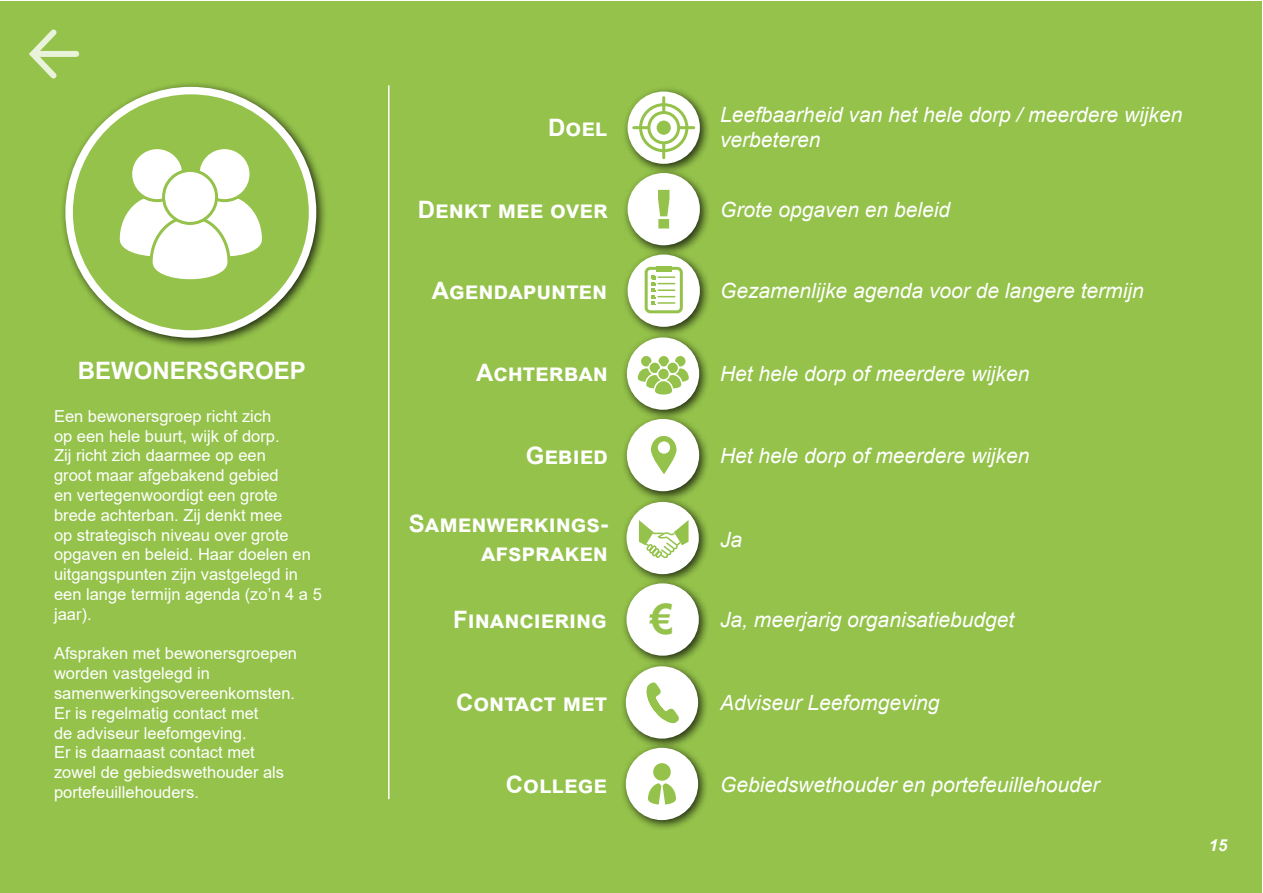
<style>
.page{position:relative;width:1263px;height:893px;background:#fff}
.page>*{position:absolute;margin:0;border:0;box-sizing:border-box;transform-origin:0 0}
.t1{font:900 54px "Arial";color:#94c24a}
.t2{font:700 42px "Arial";color:#94c24a}
.t3{font:700 24px/28.8px "Arial";color:#fff;text-align:right}
.t4{font:italic 21px/25.2px "Arial";color:#fff}
.t5{font:16.5px/19.8px "Arial";color:#fff}
.t6{font:italic 700 16.5px "Arial";color:#fff}
</style>
<div class="page">
<div style="left:1px;top:1px;width:1261px;height:891px;background:#94c24a"></div>
<hr style="left:388px;top:86px;width:1px;height:713px;background:#fff">
<div style="left:60px;top:82px;width:267px;height:267px;background:#000;opacity:.75"></div>
<div style="left:69px;top:91px;width:244px;height:243px;background:#94c24a;border-radius:50%"></div>
<div style="left:65px;top:87px;width:251px;height:251px;border:8px solid #fff;border-radius:50%"></div>
<div style="left:131px;top:148px;width:53px;height:53px;background:#fff;border-radius:50%"></div>
<div style="left:129px;top:146px;width:56px;height:56px;border:3px solid #94c24a;border-radius:50%"></div>
<div style="left:198px;top:148px;width:53px;height:53px;background:#fff;border-radius:50%"></div>
<div style="left:196px;top:146px;width:56px;height:56px;border:3px solid #94c24a;border-radius:50%"></div>
<svg style="left:119px;top:191px;width:143px;height:89px"></svg>
<div style="left:164px;top:170px;width:53px;height:53px;background:#fff;border-radius:50%"></div>
<div style="left:162px;top:169px;width:56px;height:56px;border:3px solid #94c24a;border-radius:50%"></div>
<div style="left:623px;top:87px;width:88px;height:88px;background:#000;opacity:.75"></div>
<svg style="left:628px;top:92px;width:72px;height:72px;background:#f3f8ed"></svg>
<div style="left:623px;top:168px;width:88px;height:89px;background:#000;opacity:.75"></div>
<div style="left:628px;top:173px;width:72px;height:72px;background:#fff;border-radius:50%"></div>
<div style="left:623px;top:250px;width:88px;height:88px;background:#000;opacity:.75"></div>
<div style="left:628px;top:255px;width:72px;height:72px;background:#fff;border-radius:50%"></div>
<div style="left:622px;top:332px;width:88px;height:89px;background:#000;opacity:.75"></div>
<div style="left:627px;top:337px;width:72px;height:73px;background:#fff;border-radius:50%"></div>
<div style="left:622px;top:414px;width:88px;height:88px;background:#000;opacity:.75"></div>
<div style="left:627px;top:419px;width:72px;height:72px;background:#fff;border-radius:50%"></div>
<div style="left:622px;top:497px;width:88px;height:88px;background:#000;opacity:.75"></div>
<div style="left:626px;top:502px;width:73px;height:72px;background:#fff;border-radius:50%"></div>
<div style="left:622px;top:578px;width:88px;height:89px;background:#000;opacity:.75"></div>
<div style="left:626px;top:583px;width:73px;height:73px;background:#fff;border-radius:50%"></div>
<div style="left:621px;top:661px;width:88px;height:89px;background:#000;opacity:.75"></div>
<div style="left:626px;top:666px;width:72px;height:73px;background:#fff;border-radius:50%"></div>
<div style="left:621px;top:743px;width:88px;height:88px;background:#000;opacity:.75"></div>
<div style="left:626px;top:748px;width:72px;height:72px;background:#fff;border-radius:50%"></div>
<div style="left:639px;top:103px;width:49px;height:49px;border:3px solid #94c24a;border-radius:50%"></div>
<hr style="left:662px;top:98px;width:3px;height:60px;background:#94c24a">
<hr style="left:634px;top:126px;width:60px;height:3px;background:#94c24a">
<svg style="left:649px;top:113px;width:30px;height:30px"></svg>
<div style="left:647px;top:111px;width:33px;height:33px;border:3px solid #94c24a;border-radius:50%"></div>
<div style="left:657px;top:121px;width:14px;height:14px;background:#94c24a;border-radius:50%"></div>
<div style="left:645px;top:267px;width:38px;height:46px;border:3px solid #94c24a;border-radius:4px"></div>
<svg style="left:651px;top:275px;width:24px;height:30px"></svg>
<div style="left:656px;top:266px;width:15px;height:5px;background:#94c24a"></div>
<div style="left:674px;top:355px;width:12px;height:12px;background:#94c24a;border-radius:50%"></div>
<div style="left:674px;top:354px;width:13px;height:14px;border:2px solid #fff;border-radius:50%"></div>
<div style="left:640px;top:355px;width:12px;height:12px;background:#94c24a;border-radius:50%"></div>
<div style="left:639px;top:354px;width:14px;height:14px;border:2px solid #fff;border-radius:50%"></div>
<div style="left:658px;top:355px;width:12px;height:12px;background:#94c24a;border-radius:50%"></div>
<div style="left:657px;top:354px;width:13px;height:14px;border:2px solid #fff;border-radius:50%"></div>
<div style="left:649px;top:362px;width:12px;height:12px;background:#94c24a;border-radius:50%"></div>
<div style="left:648px;top:361px;width:13px;height:14px;border:2px solid #fff;border-radius:50%"></div>
<div style="left:667px;top:362px;width:12px;height:12px;background:#94c24a;border-radius:50%"></div>
<div style="left:666px;top:361px;width:13px;height:14px;border:2px solid #fff;border-radius:50%"></div>
<svg style="left:635px;top:366px;width:56px;height:31px"></svg>
<div style="left:658px;top:368px;width:11px;height:12px;background:#94c24a;border-radius:50%"></div>
<div style="left:657px;top:367px;width:13px;height:14px;border:2px solid #fff;border-radius:50%"></div>
<div style="left:652px;top:762px;width:20px;height:20px;background:#94c24a;border-radius:50%"></div>
<div style="left:650px;top:760px;width:24px;height:24px;border:3px solid #fff;border-radius:50%"></div>
<svg style="left:648px;top:778px;width:28px;height:27px"></svg>
<svg style="left:646px;top:682px;width:33px;height:42px"></svg>
<svg style="left:651px;top:436px;width:25px;height:38px"></svg>
<div style="left:658px;top:441px;width:12px;height:13px;background:#fff;border-radius:50%"></div>
<svg style="left:639px;top:520px;width:49px;height:39px"></svg>
<svg style="left:29px;top:29px;width:33px;height:55px"></svg>
<div style="left:34px;top:51px;width:42px;height:6px;background:#e9f2da"></div>
<h3 class="t3" style="left:78px;top:357px;width:230px">BEWONERSGROEP</h3>
<p class="t5" style="left:54px;top:406px;width:269px">Een bewonersgroep richt zich<br>op een hele buurt, wijk of dorp.<br>Zij richt zich daarmee op een<br>groot maar afgebakend gebied<br>en vertegenwoordigt een grote brede achterban. Zij denkt mee<br>op strategisch niveau over grote opgaven en beleid. Haar doelen en uitgangspunten zijn vastgelegd in een lange termijn agenda (zo’n 4 a 5 jaar).</p>
<p class="t5" style="left:54px;top:644px;width:245px">Afspraken met bewonersgroepen worden vastgelegd in samenwerkingsovereenkomsten.<br>Er is regelmatig contact met<br>de adviseur leefomgeving.<br>Er is daarnaast contact met zowel de gebiedswethouder als portefeuillehouders.</p>
<h3 class="t3" style="left:548px;top:113px;width:61px">Doel</h3>
<p class="t4" style="left:720px;top:102px;width:464px">Leefbaarheid van het hele dorp / meerdere wijken verbeteren</p>
<h1 class="t1" style="left:655px;top:170px;width:19px">!</h1>
<h3 class="t3" style="left:418px;top:195px;width:192px">Denkt mee over</h3>
<p class="t4" style="left:720px;top:197px;width:231px">Grote opgaven en beleid</p>
<h3 class="t3" style="left:432px;top:277px;width:177px">Agendapunten</h3>
<p class="t4" style="left:720px;top:279px;width:425px">Gezamenlijke agenda voor de langere termijn</p>
<h3 class="t3" style="left:476px;top:358px;width:133px">Achterban</h3>
<p class="t4" style="left:720px;top:362px;width:311px">Het hele dorp of meerdere wijken</p>
<h3 class="t3" style="left:526px;top:441px;width:84px">Gebied</h3>
<p class="t4" style="left:720px;top:443px;width:311px">Het hele dorp of meerdere wijken</p>
<h3 class="t3" style="left:409px;top:510px;width:201px">Samenwerkings&shy;afspraken</h3>
<p class="t4" style="left:720px;top:527px;width:24px">Ja</p>
<h2 class="t2" style="left:650px;top:590px;width:25px">€</h2>
<h3 class="t3" style="left:453px;top:606px;width:155px">Financiering</h3>
<p class="t4" style="left:720px;top:607px;width:296px">Ja, meerjarig organisatiebudget</p>
<h3 class="t3" style="left:456px;top:689px;width:152px">Contact met</h3>
<p class="t4" style="left:720px;top:690px;width:221px">Adviseur Leefomgeving</p>
<h3 class="t3" style="left:506px;top:770px;width:103px">College</h3>
<p class="t4" style="left:720px;top:772px;width:381px">Gebiedswethouder en portefeuillehouder</p>
<p class="t6" style="left:1209px;top:834px;width:20px">15</p>
</div>
